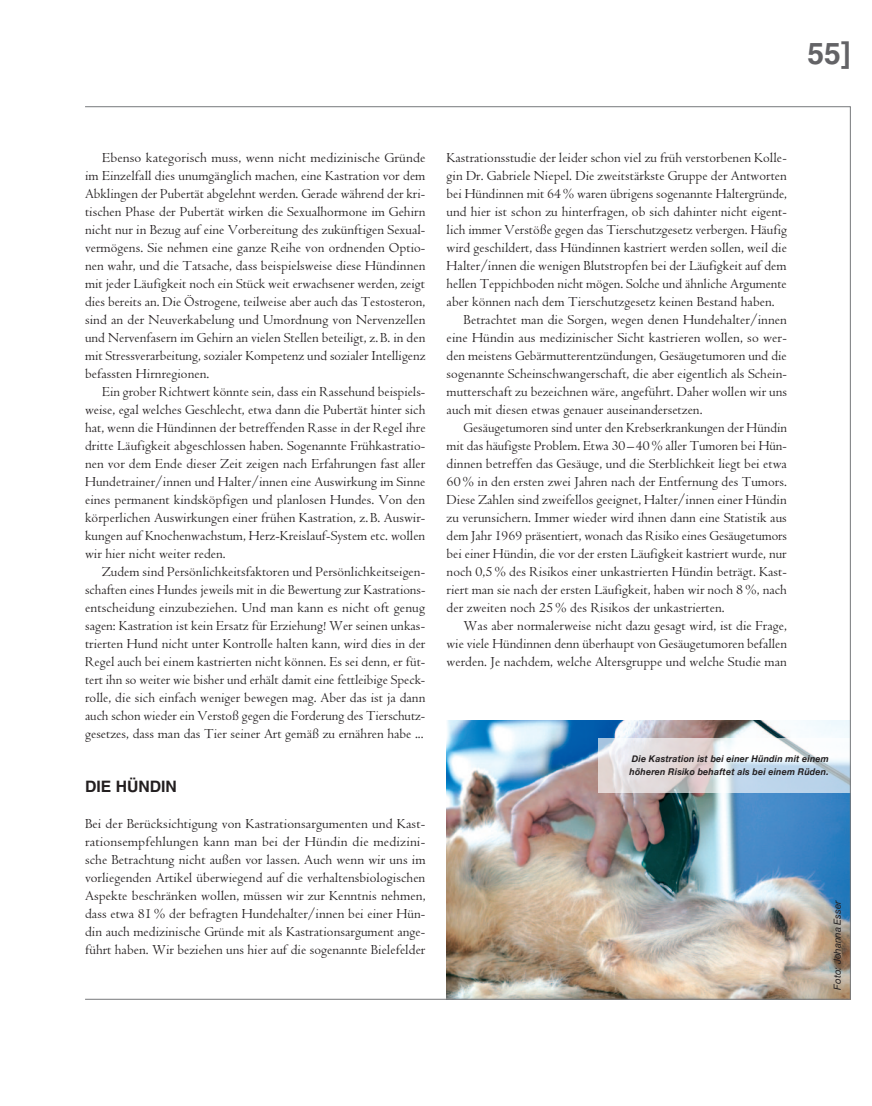
<style>
.page{position:relative;width:872px;height:1106px;background:#fff}
.page>*{position:absolute;margin:0;border:0;box-sizing:border-box;transform-origin:0 0}
.t1{font:700 30px "Helvetica";color:#636366}
.Fließtext_Gr{font:700 15.75px "Helvetica";color:#231f20}
.Fließtext_Gr-2{font:14.25px/18px "Centaur";letter-spacing:.005em;color:#231f20;text-align:justify}
.t2{font:italic 9.75px "Helvetica Neue";letter-spacing:-.005em;color:#231f20}
.Fließtext_Gr-3{font:italic 700 9.3px "Helvetica Neue";letter-spacing:.02em;color:#231f20;scale:.95 1}
</style>
<div class="page">
<img style="left:446px;top:720px;width:402px;height:277px">
<svg style="left:597px;top:738px;width:254px;height:54px"></svg>
<h1 class="t1" style="left:807px;top:35px;width:45px">55]</h1>
<p class="Fließtext_Gr-2" style="left:85px;top:149px;width:342px;text-indent:17px">Ebenso kategorisch muss, wenn nicht medizinische Gründe im Einzelfall dies unumgänglich machen, eine Kastration vor dem Abklingen der Pubertät abgelehnt werden. Gerade während der kri&shy;tischen Phase der Pubertät wirken die Sexualhormone im Gehirn nicht nur in Bezug auf eine Vorbereitung des zukünftigen Sexual&shy;vermögens. Sie nehmen eine ganze Reihe von ordnenden Optio&shy;nen wahr, und die Tatsache, dass beispielsweise diese Hündinnen mit jeder Läufigkeit noch ein Stück weit erwachsener werden, zeigt dies bereits an. Die Östrogene, teilweise aber auch das Testosteron, sind an der Neuverkabelung und Umordnung von Nervenzellen und Nervenfasern im Gehirn an vielen Stellen beteiligt, z. B. in den mit Stressverarbeitung, sozialer Kompetenz und sozialer Intelligenz befassten Hirnregionen.</p>
<p class="Fließtext_Gr-2" style="left:85px;top:383px;width:342px;text-indent:17px">Ein grober Richtwert könnte sein, dass ein Rassehund beispiels&shy;weise, egal welches Geschlecht, etwa dann die Pubertät hinter sich hat, wenn die Hündinnen der betreffenden Rasse in der Regel ihre dritte Läufigkeit abgeschlossen haben. Sogenannte Frühkastratio&shy;nen vor dem Ende dieser Zeit zeigen nach Erfahrungen fast aller Hundetrainer/innen und Halter/innen eine Auswirkung im Sinne eines permanent kindsköpfigen und planlosen Hundes. Von den körperlichen Auswirkungen einer frühen Kastration, z. B. Auswir&shy;kungen auf Knochenwachstum, Herz-Kreislauf-System etc. wollen wir hier nicht weiter reden.</p>
<p class="Fließtext_Gr-2" style="left:85px;top:563px;width:342px;text-indent:17px">Zudem sind Persönlichkeitsfaktoren und Persönlichkeitseigen&shy;schaften eines Hundes jeweils mit in die Bewertung zur Kastrations&shy;entscheidung einzubeziehen. Und man kann es nicht oft genug sagen: Kastration ist kein Ersatz für Erziehung! Wer seinen unkas&shy;trierten Hund nicht unter Kontrolle halten kann, wird dies in der Regel auch bei einem kastrierten nicht können. Es sei denn, er füt&shy;tert ihn so weiter wie bisher und erhält damit eine fettleibige Speck&shy;rolle, die sich einfach weniger bewegen mag. Aber das ist ja dann auch schon wieder ein Verstoß gegen die Forderung des Tierschutz&shy;gesetzes, dass man das Tier seiner Art gemäß zu ernähren habe ...</p>
<p class="Fließtext_Gr" style="left:85px;top:777px;width:93px">DIE HÜNDIN</p>
<p class="Fließtext_Gr-2" style="left:85px;top:815px;width:342px">Bei der Berücksichtigung von Kastrationsargumenten und Kast&shy;rationsempfehlungen kann man bei der Hündin die medizini&shy;sche Betrachtung nicht außen vor lassen. Auch wenn wir uns im vorliegenden Artikel überwiegend auf die verhaltensbiologischen Aspekte beschränken wollen, müssen wir zur Kenntnis nehmen, dass etwa 81% der befragten Hundehalter/innen bei einer Hün&shy;din auch medizinische Gründe mit als Kastrationsargument ange&shy;führt haben. Wir beziehen uns hier auf die sogenannte Bielefelder</p>
<p class="Fließtext_Gr-2" style="left:446px;top:149px;width:342px">Kastrationsstudie der leider schon viel zu früh verstorbenen Kolle&shy;gin Dr. Gabriele Niepel. Die zweitstärkste Gruppe der Antworten bei Hündinnen mit 64% waren übrigens sogenannte Haltergründe, und hier ist schon zu hinterfragen, ob sich dahinter nicht eigent&shy;lich immer Verstöße gegen das Tierschutzgesetz verbergen. Häufig wird geschildert, dass Hündinnen kastriert werden sollen, weil die Halter/innen die wenigen Blutstropfen bei der Läufigkeit auf dem hellen Teppichboden nicht mögen. Solche und ähnliche Argumente aber können nach dem Tierschutzgesetz keinen Bestand haben.</p>
<p class="Fließtext_Gr-2" style="left:446px;top:311px;width:342px;text-indent:17px">Betrachtet man die Sorgen, wegen denen Hundehalter/innen eine Hündin aus medizinischer Sicht kastrieren wollen, so wer&shy;den meistens Gebärmutterentzündungen, Gesäugetumoren und die sogenannte Scheinschwangerschaft, die aber eigentlich als Schein&shy;mutterschaft zu bezeichnen wäre, angeführt. Daher wollen wir uns auch mit diesen etwas genauer auseinandersetzen.</p>
<p class="Fließtext_Gr-2" style="left:446px;top:419px;width:342px;text-indent:17px">Gesäugetumoren sind unter den Krebserkrankungen der Hündin mit das häufigste Problem. Etwa 30 –40% aller Tumoren bei Hün&shy;dinnen betreffen das Gesäuge, und die Sterblichkeit liegt bei etwa 60% in den ersten zwei Jahren nach der Entfernung des Tumors.<br>Diese Zahlen sind zweifellos geeignet, Halter/innen einer Hündin zu verunsichern. Immer wieder wird ihnen dann eine Statistik aus dem Jahr 1969 präsentiert, wonach das Risiko eines Gesäugetumors bei einer Hündin, die vor der ersten Läufigkeit kastriert wurde, nur noch 0,5% des Risikos einer unkastrierten Hündin beträgt. Kast&shy;riert man sie nach der ersten Läufigkeit, haben wir noch 8%, nach der zweiten noch 25% des Risikos der unkastrierten.</p>
<p class="Fließtext_Gr-2" style="left:446px;top:617px;width:342px;text-indent:17px">Was aber normalerweise nicht dazu gesagt wird, ist die Frage, wie viele Hündinnen denn überhaupt von Gesäugetumoren befallen werden. Je nachdem, welche Altersgruppe und welche Studie man</p>
<p class="Fließtext_Gr-3" style="left:632px;top:753px;width:209px">Die Kastration ist bei einer Hündin mit einem</p>
<p class="Fließtext_Gr-3" style="left:629px;top:766px;width:211px">höheren Risiko behaftet als bei einem Rüden.</p>
<h1 class="t2" style="left:831px;top:989px;width:91px;rotate:-90deg">Foto: Johanna Esser</h1>
</div>
